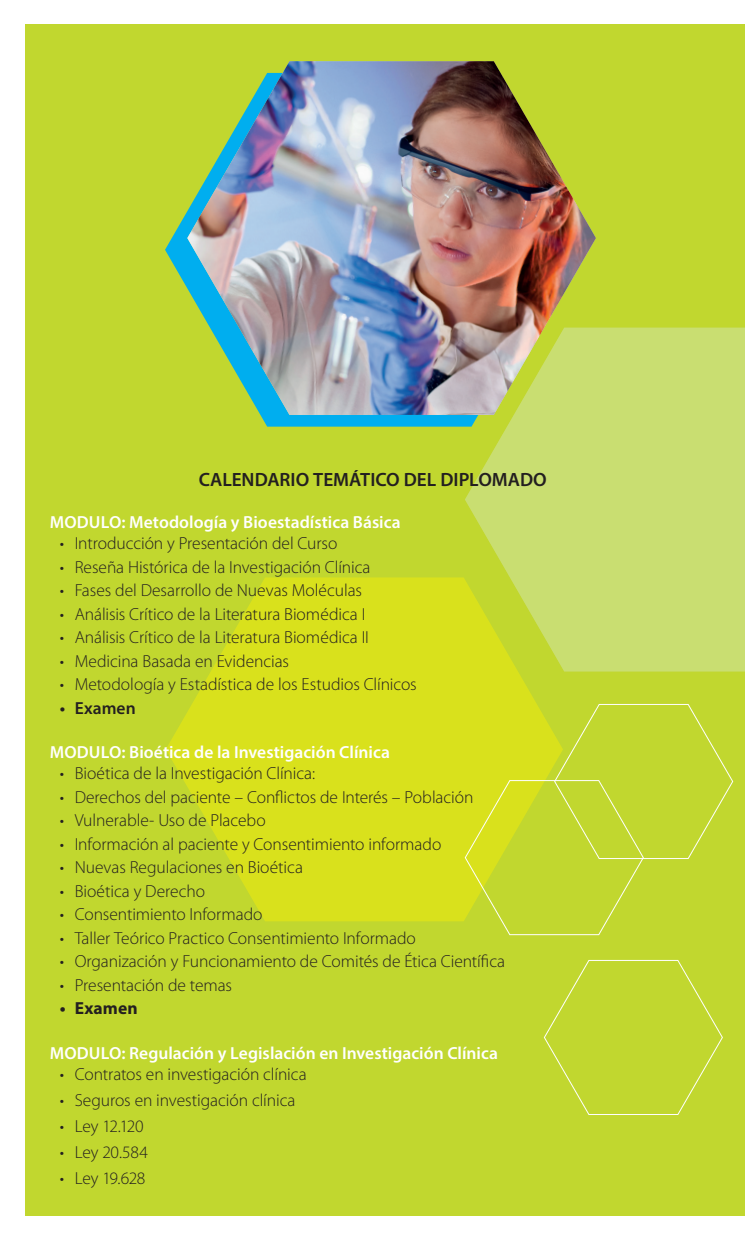
<style>
.page{position:relative;width:745px;height:1241px;background:#fff}
.page>*{position:absolute;margin:0;border:0;box-sizing:border-box;transform-origin:0 0}
.t1{font:600 19.25px "Myriad Pro";color:#231f20}
.t2{font:300 17.5px "Myriad Pro";letter-spacing:-.005em;color:#231f20}
.t3{font:600 17.5px "Myriad Pro";color:#fff}
.t4{font:600 17.5px "Myriad Pro";letter-spacing:.005em;color:#231f20}
.t5{font:700 17.5px "Myriad Pro";letter-spacing:.005em;color:#231f20}
</style>
<div class="page">
<div style="left:25px;top:25px;width:719px;height:1190px;background:#c1d72f"></div>
<svg style="left:166px;top:577px;width:370px;height:344px;fill:#d9e11c"></svg>
<svg style="left:543px;top:959px;width:179px;height:155px"></svg>
<svg style="left:464px;top:703px;width:269px;height:232px"></svg>
<svg style="left:464px;top:327px;width:280px;height:344px;background:#c8dd67"></svg>
<svg style="left:165px;top:212px;width:408px;height:214px"></svg>
<img style="left:187px;top:61px;width:408px;height:354px">
<p class="t1" style="left:198px;top:467px;width:349px">CALENDARIO TEMÁTICO DEL DIPLOMADO</p>
<p class="t3" style="left:50px;top:511px;width:352px">MODULO: Metodología y Bioestadística Básica</p>
<p class="t2" style="left:60px;top:532px;width:279px">• Introducción y Presentación del Curso</p>
<p class="t2" style="left:60px;top:556px;width:312px">• Reseña Histórica de la Investigación Clínica</p>
<p class="t2" style="left:60px;top:579px;width:303px">• Fases del Desarrollo de Nuevas Moléculas</p>
<p class="t2" style="left:60px;top:603px;width:307px">• Análisis Crítico de la Literatura Biomédica I</p>
<p class="t2" style="left:60px;top:626px;width:310px">• Análisis Crítico de la Literatura Biomédica II</p>
<p class="t2" style="left:60px;top:650px;width:230px">• Medicina Basada en Evidencias</p>
<p class="t2" style="left:60px;top:673px;width:358px">• Metodología y Estadística de los Estudios Clínicos</p>
<p class="t4" style="left:60px;top:696px;width:77px">• Examen</p>
<p class="t3" style="left:50px;top:741px;width:341px">MODULO: Bioética de la Investigación Clínica</p>
<p class="t2" style="left:60px;top:762px;width:256px">• Bioética de la Investigación Clínica:</p>
<p class="t2" style="left:60px;top:786px;width:415px">• Derechos del paciente – Conflictos de Interés – Población</p>
<p class="t2" style="left:60px;top:809px;width:207px">• Vulnerable- Uso de Placebo</p>
<p class="t2" style="left:60px;top:833px;width:383px">• Información al paciente y Consentimiento informado</p>
<p class="t2" style="left:60px;top:856px;width:244px">• Nuevas Regulaciones en Bioética</p>
<p class="t2" style="left:60px;top:880px;width:147px">• Bioética y Derecho</p>
<p class="t2" style="left:60px;top:903px;width:204px">• Consentimiento Informado</p>
<p class="t2" style="left:60px;top:927px;width:357px">• Taller Teórico Practico Consentimiento Informado</p>
<p class="t2" style="left:60px;top:950px;width:446px">• Organización y Funcionamiento de Comités de Ética Científica</p>
<p class="t2" style="left:60px;top:974px;width:174px">• Presentación de temas</p>
<p class="t5" style="left:60px;top:996px;width:79px">• Examen</p>
<p class="t3" style="left:50px;top:1041px;width:449px">MODULO: Regulación y Legislación en Investigación Clínica</p>
<p class="t2" style="left:60px;top:1063px;width:248px">• Contratos en investigación clínica</p>
<p class="t2" style="left:60px;top:1089px;width:237px">• Seguros en investigación clínica</p>
<p class="t2" style="left:60px;top:1114px;width:85px">• Ley 12.120</p>
<p class="t2" style="left:60px;top:1140px;width:89px">• Ley 20.584</p>
<p class="t2" style="left:60px;top:1166px;width:87px">• Ley 19.628</p>
</div>
